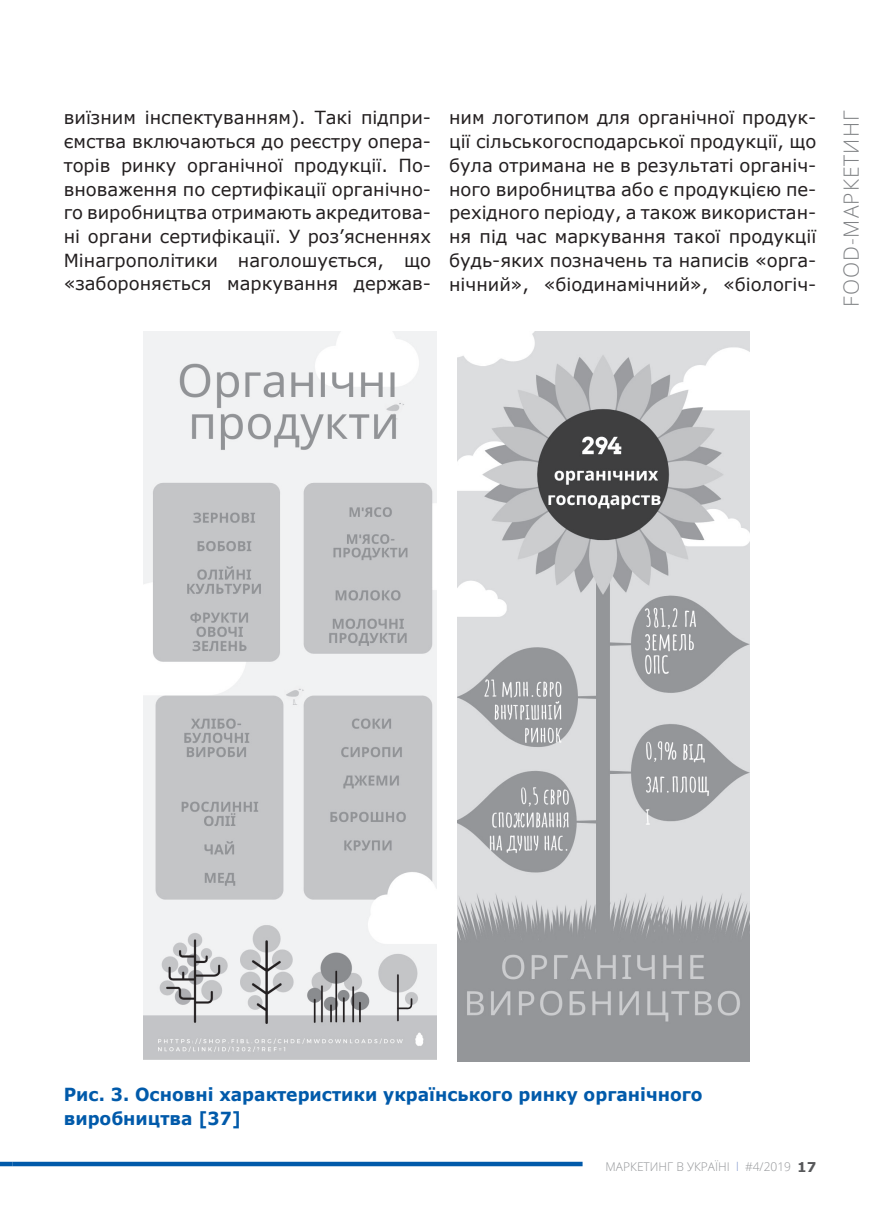
<style>
.page{position:relative;width:893px;height:1217px;background:#fff}
.page>*{position:absolute;margin:0;border:0;box-sizing:border-box;transform-origin:0 0}
.t1{font:300 21px "Open Sans";letter-spacing:.05em;color:#808285}
.t2{font:18px/23.7px "Verdana";color:#231f20;text-align:justify}
.t3{font:700 18px/24px "Verdana";color:#015aaa;scale:.95 1}
.t4{font:300 12px "Open Sans";color:#939598}
.s1{color:#8197cd}
.s2{font-family:"Verdana";font-weight:700;font-size:13.5px;color:#57585a}
</style>
<div class="page">
<svg style="left:0;top:1161px;width:13px;height:4px"></svg>
<svg style="left:13px;top:1161px;width:570px;height:4px;background:#3179ba"></svg>
<img style="left:457px;top:331px;width:293px;height:729px">
<img style="left:144px;top:332px;width:292px;height:726px">
<p class="t2" style="left:64px;top:105px;width:369px">виїзним інспектуванням). Такі підпри&shy;ємства включаються до реєстру опера&shy;торів ринку органічної продукції. По&shy;вноваження по сертифікації органічно&shy;го виробництва отримають акредитова&shy;ні органи сертифікації. У роз’ясненнях Мінагрополітики наголошується, що «забороняється маркування держав-</p>
<p class="t2" style="left:449px;top:105px;width:369px">ним логотипом для органічної продук&shy;ції сільськогосподарської продукції, що була отримана не в результаті органіч&shy;ного виробництва або є продукцією пе&shy;рехідного періоду, а також використан&shy;ня під час маркування такої продукції будь-яких позначень та написів «орга&shy;нічний», «біодинамічний», «біологіч-</p>
<p class="t1" style="left:837px;top:307px;width:198px;rotate:-90deg">FOOD-МАРКЕТИНГ</p>
<p class="t3" style="left:64px;top:1081px;width:674px">Рис. 3. Основні характеристики українського ринку органічного виробництва [37]</p>
<p class="t4" style="left:606px;top:1157px;width:212px">МАРКЕТИНГ В УКРАЇНІ <span class="s1">l</span> #4/2019 <span class="s2">17</span></p>
</div>
